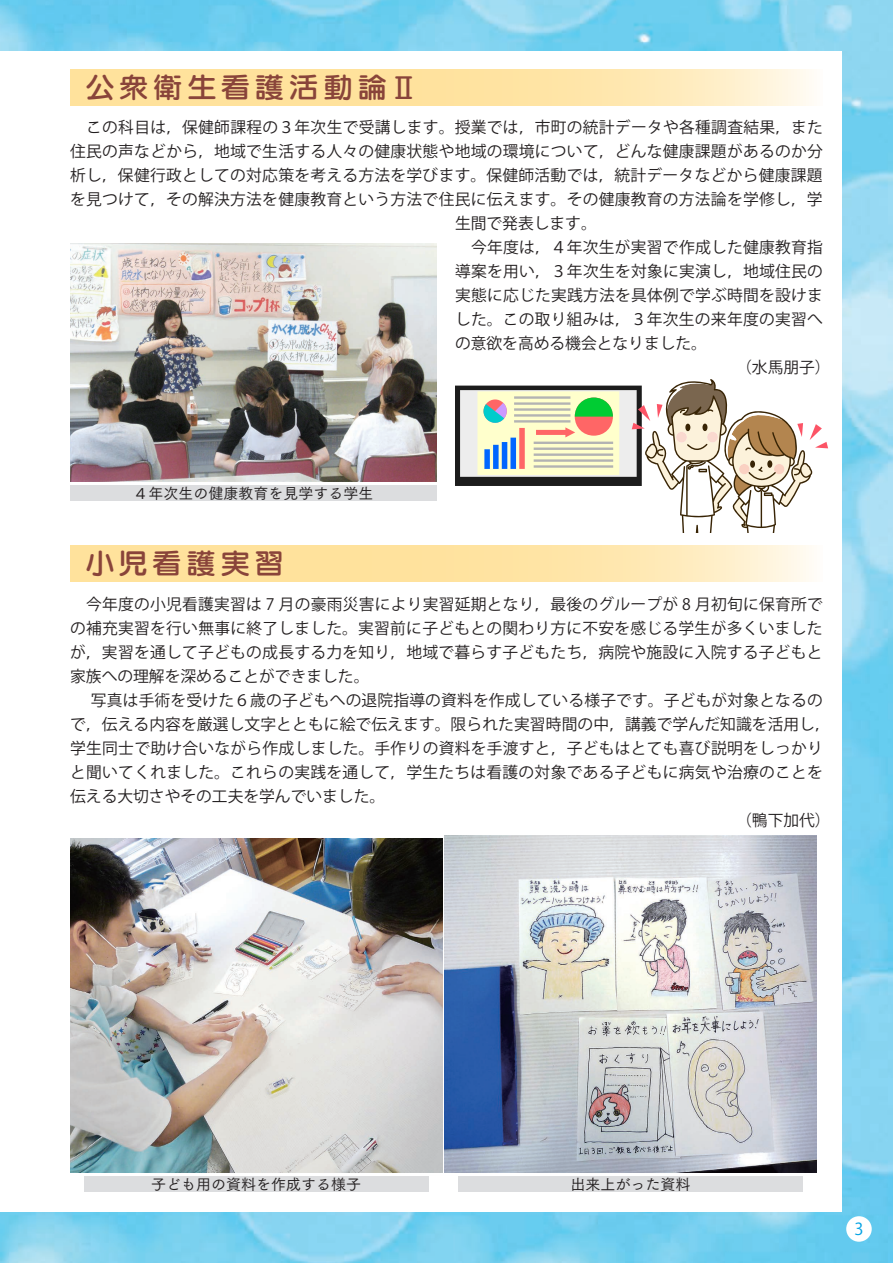
<style>
.page{position:relative;width:893px;height:1263px;background:#fff}
.page>*{position:absolute;margin:0;border:0;box-sizing:border-box;transform-origin:0 0}
.t1{font:28.5px "Seurat Capie Pro DB";letter-spacing:.14em;color:#89443a;scale:1.05 1}
.t2{font:16.5px "Koz Go Pro";color:#00a1e3}
.t3{font:15.75px "Koz Go Pro";letter-spacing:.02em;color:#231f20}
.t4{font:15.75px "Koz Go Pro";color:#231f20}
.t5{font:15px "Tsuku Go Pro M";color:#231f20}
.s1{font-family:"Shin M Go Pro"}
</style>
<div class="page">
<img style="left:0;top:0;width:893px;height:1263px">
<div style="left:0;top:51px;width:842px;height:1161px;background:#fff"></div>
<div style="left:846px;top:1216px;width:26px;height:26px;background:#fff;border-radius:50%"></div>
<svg style="left:70px;top:70px;width:742px;height:36px;background:#ffe6aa"></svg>
<img style="left:70px;top:838px;width:372px;height:334px">
<img style="left:444px;top:836px;width:372px;height:336px">
<div style="left:84px;top:1177px;width:344px;height:15px;background:#dcdddf"></div>
<div style="left:458px;top:1177px;width:345px;height:15px;background:#dcdddf"></div>
<svg style="left:70px;top:545px;width:742px;height:36px;background:#ffe6aa"></svg>
<div style="left:70px;top:486px;width:367px;height:15px;background:#dcdddf"></div>
<img style="left:70px;top:244px;width:367px;height:238px">
<svg style="left:455px;top:379px;width:373px;height:154px"></svg>
<h1 class="t1" style="left:85px;top:69px;width:319px">公衆衛生看護活動論<span class="s1">Ⅱ</span></h1>
<p class="t3" style="left:70px;top:117px;width:754px">　この科目は，保健師課程の３年次生で受講します。授業では，市町の統計データや各種調査結果，また</p>
<p class="t3" style="left:70px;top:141px;width:754px">住民の声などから，地域で生活する人々の健康状態や地域の環境について，どんな健康課題があるのか分</p>
<p class="t3" style="left:70px;top:165px;width:754px">析し，保健行政としての対応策を考える方法を学びます。保健師活動では，統計データなどから健康課題</p>
<p class="t3" style="left:70px;top:189px;width:754px">を見つけて，その解決方法を健康教育という方法で住民に伝えます。その健康教育の方法論を学修し，学</p>
<p class="t4" style="left:455px;top:213px;width:143px">生間で発表します。</p>
<p class="t3" style="left:455px;top:237px;width:369px">　今年度は，４年次生が実習で作成した健康教育指</p>
<p class="t3" style="left:455px;top:261px;width:369px">導案を用い，３年次生を対象に実演し，地域住民の</p>
<p class="t3" style="left:455px;top:285px;width:369px">実態に応じた実践方法を具体例で学ぶ時間を設けま</p>
<p class="t3" style="left:455px;top:309px;width:369px">した。この取り組みは，３年次生の来年度の実習へ</p>
<p class="t4" style="left:455px;top:333px;width:253px">の意欲を高める機会となりました。</p>
<p class="t3" style="left:736px;top:357px;width:96px">（水馬朋子）</p>
<p class="t5" style="left:134px;top:481px;width:241px">４年次生の健康教育を見学する学生</p>
<h1 class="t1" style="left:85px;top:544px;width:191px">小児看護実習</h1>
<p class="t3" style="left:70px;top:593px;width:754px">　今年度の⼩児看護実習は 7 ⽉ の豪⾬災害により実習延期となり，最後のグループが 8 ⽉ 初旬に保育所で</p>
<p class="t3" style="left:70px;top:617px;width:754px">の補充実習を⾏い無事に終了しました。実習前に⼦どもとの関わり⽅に不安を感じる学⽣が多くいました</p>
<p class="t3" style="left:70px;top:641px;width:754px">が，実習を通して⼦どもの成⻑する⼒を知り，地域で暮らす⼦どもたち，病院や施設に⼊院する⼦どもと</p>
<p class="t4" style="left:70px;top:665px;width:301px">家族への理解を深めることができました。</p>
<p class="t3" style="left:70px;top:689px;width:754px">　 写真は⼿術を受けた６歳の子どもへの退院指導の資料を作成している様⼦です。⼦どもが対象となるの</p>
<p class="t3" style="left:70px;top:713px;width:762px">で，伝える内容を厳選し⽂字とともに絵で伝えます。限られた実習時間の中，講義で学んだ知識を活⽤し，</p>
<p class="t3" style="left:70px;top:737px;width:754px">学⽣同⼠で助け合いながら作成しました。⼿作りの資料を⼿渡すと，⼦どもはとても喜び説明をしっかり</p>
<p class="t3" style="left:70px;top:761px;width:754px">と聞いてくれました。これらの実践を通して，学⽣たちは看護の対象である⼦どもに病気や治療のことを</p>
<p class="t4" style="left:70px;top:786px;width:317px">伝える⼤切さやその⼯夫を学んでいました。</p>
<p class="t3" style="left:736px;top:810px;width:96px">（鴨下加代）</p>
<p class="t5" style="left:151px;top:1172px;width:211px">子ども用の資料を作成する様子</p>
<p class="t5" style="left:570px;top:1172px;width:121px">出来上がった資料</p>
<p class="t2" style="left:854px;top:1218px;width:11px">3</p>
</div>
